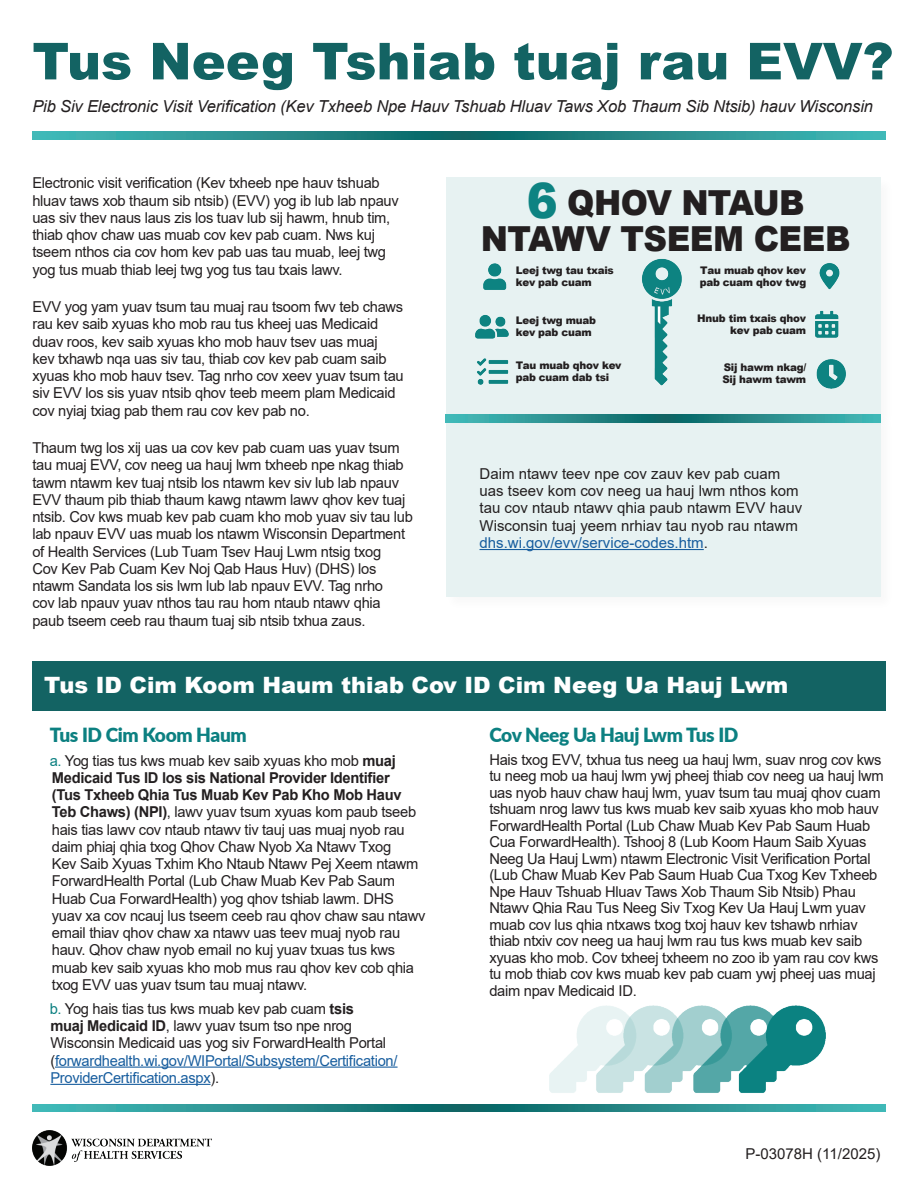
<style>
.page{position:relative;width:918px;height:1188px;background:#fff}
.page>*{position:absolute;margin:0;border:0;box-sizing:border-box;transform-origin:0 0}
.t1{font:900 51px "Arial";color:#136363}
.t2{font:900 34.5px/36px "Arial";letter-spacing:-.02em;color:#231f20;text-align:center;scale:.95 1}
.t3{font:900 22.5px "Arial";color:#fff}
.t4{font:900 19.5px "Lato";letter-spacing:-.02em;color:#0c8081}
.t5{font:italic 16.5px "Arial";letter-spacing:-.01em;color:#231f20}
.t6{font:15px/17.2px "Arial";letter-spacing:-.02em;color:#231f20}
.t7{font:15px/17.2px "Arial";color:#231f20}
.t8{font:900 10.5px/12px "Arial";letter-spacing:-.02em;color:#231f20}
.s1{font-size:48.75px;color:#0d8382}
.s2{color:#175d9e}
.s3{color:#0c8081}
.s4{font-weight:700}
</style>
<div class="page">
<img style="left:32px;top:1131px;width:180px;height:35px">
<hr style="left:55px;top:1067px;width:343px;height:1px;background:#175d9e">
<hr style="left:50px;top:1084px;width:161px;height:1px;background:#175d9e">
<div style="left:32px;top:661px;width:854px;height:49px;background:#136363"></div>
<div style="left:446px;top:414px;width:434px;height:183px;background:#e7f2f2"></div>
<div style="left:444px;top:176px;width:451px;height:254px;background:#231f20;opacity:.3"></div>
<div style="left:446px;top:177px;width:434px;height:237px;background:#e7f2f2"></div>
<img style="left:475px;top:258px;width:371px;height:130px">
<hr style="left:480px;top:549px;width:224px;height:1px;background:#175d9e">
<svg style="left:446px;top:414px;width:434px;height:8px"></svg>
<svg style="left:32px;top:131px;width:854px;height:8px"></svg>
<img style="left:550px;top:1005px;width:275px;height:88px">
<svg style="left:32px;top:1104px;width:854px;height:8px"></svg>
<h1 class="t1" style="left:32px;top:24px;width:863px">Tus Neeg Tshiab tuaj rau EVV?</h1>
<p class="t5" style="left:32px;top:96px;width:842px">Pib Siv Electronic Visit Verification (Kev Txheeb Npe Hauv Tshuab Hluav Taws Xob Thaum Sib Ntsib) hauv Wisconsin</p>
<p class="t6" style="left:32px;top:174px;width:368px">Electronic visit verification (Kev txheeb npe hauv tshuab hluav taws xob thaum sib ntsib) (EVV) yog ib lub lab npauv uas siv thev naus laus zis los tuav lub sij hawm, hnub tim, thiab qhov chaw uas muab cov kev pab cuam. Nws kuj tseem nthos cia cov hom kev pab uas tau muab, leej twg yog tus muab thiab leej twg yog tus tau txais lawv.</p>
<p class="t6" style="left:32px;top:298px;width:373px">EVV yog yam yuav tsum tau muaj rau tsoom fwv teb chaws rau kev saib xyuas kho mob rau tus kheej uas Medicaid duav roos, kev saib xyuas kho mob hauv tsev uas muaj<br>kev txhawb nqa uas siv tau, thiab cov kev pab cuam saib xyuas kho mob hauv tsev. Tag nrho cov xeev yuav tsum tau siv EVV los sis yuav ntsib qhov teeb meem plam Medicaid cov nyiaj txiag pab them rau cov kev pab no.</p>
<p class="t6" style="left:32px;top:439px;width:382px">Thaum twg los xij uas ua cov kev pab cuam uas yuav tsum tau muaj EVV, cov neeg ua hauj lwm txheeb npe nkag thiab tawm ntawm kev tuaj ntsib los ntawm kev siv lub lab npauv EVV thaum pib thiab thaum kawg ntawm lawv qhov kev tuaj ntsib. Cov kws muab kev pab cuam kho mob yuav siv tau lub lab npauv EVV uas muab los ntawm Wisconsin Department of Health Services (Lub Tuam Tsev Hauj Lwm ntsig txog<br>Cov Kev Pab Cuam Kev Noj Qab Haus Huv) (DHS) los ntawm Sandata los sis lwm lub lab npauv EVV. Tag nrho<br>cov lab npauv yuav nthos tau rau hom ntaub ntawv qhia paub tseem ceeb rau thaum tuaj sib ntsib txhua zaus.</p>
<h2 class="t2" style="left:481px;top:184px;width:391px"><span class="s1">6</span> QHOV NTAUB<br>NTAWV TSEEM CEEB</h2>
<p class="t8" style="left:516px;top:264px;width:100px">Leej twg tau txais kev pab cuam</p>
<p class="t8" style="left:516px;top:314px;width:82px">Leej twg muab kev pab cuam</p>
<p class="t8" style="left:516px;top:359px;width:107px">Tau muab qhov kev pab cuam dab tsi</p>
<p class="t8" style="left:700px;top:264px;width:108px">Tau muab qhov kev pab cuam qhov twg</p>
<p class="t8" style="left:697px;top:312px;width:110px;text-align:right">Hnub tim txais qhov kev pab cuam</p>
<p class="t8" style="left:722px;top:361px;width:85px">Sij hawm nkag/<br>Sij hawm tawm</p>
<p class="t7" style="left:480px;top:465px;width:324px">Daim ntawv teev npe cov zauv kev pab cuam uas tseev kom cov neeg ua hauj lwm nthos kom tau cov ntaub ntawv qhia paub ntawm EVV hauv Wisconsin tuaj yeem nrhiav tau nyob rau ntawm <span class="s2">dhs.wi.gov/evv/service-codes.htm</span>.</p>
<h3 class="t3" style="left:44px;top:669px;width:746px">Tus ID Cim Koom Haum thiab Cov ID Cim Neeg Ua Hauj Lwm</h3>
<h3 class="t4" style="left:50px;top:720px;width:199px">Tus ID Cim Koom Haum</h3>
<p class="t6" style="left:50px;top:752px;width:377px"><span class="s3">a.</span> Yog tias tus kws muab kev saib xyuas kho mob <span class="s4">muaj Medicaid Tus ID los sis National Provider Identifier<br>(Tus Txheeb Qhia Tus Muab Kev Pab Kho Mob Hauv Teb Chaws) (NPI)</span>, lawv yuav tsum xyuas kom paub tseeb hais tias lawv cov ntaub ntawv tiv tauj uas muaj nyob rau daim phiaj qhia txog Qhov Chaw Nyob Xa Ntawv Txog<br>Kev Saib Xyuas Txhim Kho Ntaub Ntawv Pej Xeem ntawm ForwardHealth Portal (Lub Chaw Muab Kev Pab Saum Huab Cua ForwardHealth) yog qhov tshiab lawm. DHS yuav xa cov ncauj lus tseem ceeb rau qhov chaw sau ntawv email thiav qhov chaw xa ntawv uas teev muaj nyob rau hauv. Qhov chaw nyob email no kuj yuav txuas tus kws muab kev saib xyuas kho mob mus rau qhov kev cob qhia txog EVV uas yuav tsum tau muaj ntawv.</p>
<p class="t6" style="left:50px;top:1000px;width:349px"><span class="s3">b.</span> Yog hais tias tus kws muab kev pab cuam <span class="s4">tsis<br>muaj Medicaid ID</span>, lawv yuav tsum tso npe nrog Wisconsin Medicaid uas yog siv ForwardHealth Portal (<span class="s2">forwardhealth.wi.gov/WIPortal/Subsystem/Certification/ ProviderCertification.aspx</span>).</p>
<h3 class="t4" style="left:489px;top:720px;width:251px">Cov Neeg Ua Hauj Lwm Tus ID</h3>
<p class="t6" style="left:489px;top:751px;width:396px;line-height:16.5px">Hais txog EVV, txhua tus neeg ua hauj lwm, suav nrog cov kws tu neeg mob ua hauj lwm ywj pheej thiab cov neeg ua hauj lwm uas nyob hauv chaw hauj lwm, yuav tsum tau muaj qhov cuam tshuam nrog lawv tus kws muab kev saib xyuas kho mob hauv ForwardHealth Portal (Lub Chaw Muab Kev Pab Saum Huab Cua ForwardHealth). Tshooj 8 (Lub Koom Haum Saib Xyuas Neeg Ua Hauj Lwm) ntawm Electronic Visit Verification Portal (Lub Chaw Muab Kev Pab Saum Huab Cua Txog Kev Txheeb Npe Hauv Tshuab Hluav Taws Xob Thaum Sib Ntsib) Phau Ntawv Qhia Rau Tus Neeg Siv Txog Kev Ua Hauj Lwm yuav muab cov lus qhia ntxaws txog txoj hauv kev tshawb nrhiav thiab ntxiv cov neeg ua hauj lwm rau tus kws muab kev saib xyuas kho mob. Cov txheej txheem no zoo ib yam rau cov kws tu mob thiab cov kws muab kev pab cuam ywj pheej uas muaj daim npav Medicaid ID.</p>
<p class="t7" style="left:746px;top:1145px;width:136px">P-03078H (11/2025)</p>
</div>
